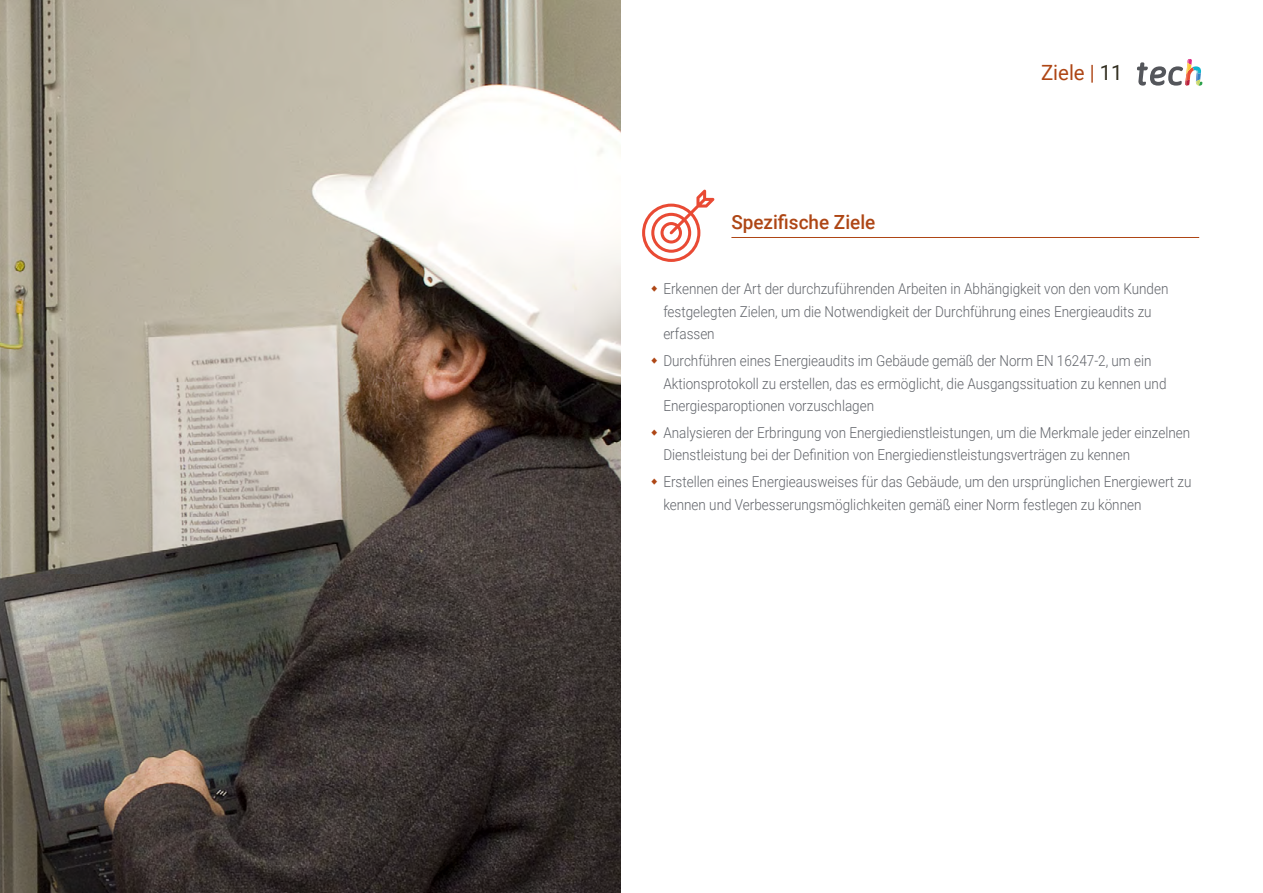
<style>
.page{position:relative;width:1263px;height:893px;background:#fff}
.page>*{position:absolute;margin:0;border:0;box-sizing:border-box;transform-origin:0 0}
.t1{font:21px "Roboto";color:#ae4615}
.t2{font:500 19.5px "Roboto";color:#ae4615}
.t3{font:300 15px/22.5px "Roboto";color:#61646a;scale:.9 1}
.s1{color:#312e20}
</style>
<div class="page">
<hr style="left:731px;top:237px;width:468px;height:1px;background:#ae4615">
<svg style="left:642px;top:190px;width:72px;height:72px"></svg>
<img style="left:0;top:0;width:621px;height:893px">
<svg style="left:1137px;top:59px;width:65px;height:27px"></svg>
<h2 class="t2" style="left:731px;top:209px;width:145px">Spezifische Ziele</h2>
<h1 class="t1" style="left:1041px;top:57px;width:83px">Ziele | <span class="s1">11</span></h1>
<p class="t3" style="left:663px;top:277px;width:563px">Erkennen der Art der durchzuführenden Arbeiten in Abhängigkeit von den vom Kunden festgelegten Zielen, um die Notwendigkeit der Durchführung eines Energieaudits zu erfassen</p>
<p class="t3" style="left:663px;top:349px;width:561px">Durchführen eines Energieaudits im Gebäude gemäß der Norm EN 16247-2, um ein<br>Aktionsprotokoll zu erstellen, das es ermöglicht, die Ausgangssituation zu kennen und<br>Energiesparoptionen vorzuschlagen</p>
<p class="t3" style="left:663px;top:421px;width:587px">Analysieren der Erbringung von Energiedienstleistungen, um die Merkmale jeder einzelnen<br>Dienstleistung bei der Definition von Energiedienstleistungsverträgen zu kennen</p>
<p class="t3" style="left:663px;top:470px;width:588px">Erstellen eines Energieausweises für das Gebäude, um den ursprünglichen Energiewert zu kennen und Verbesserungsmöglichkeiten gemäß einer Norm festlegen zu können</p>
</div>
